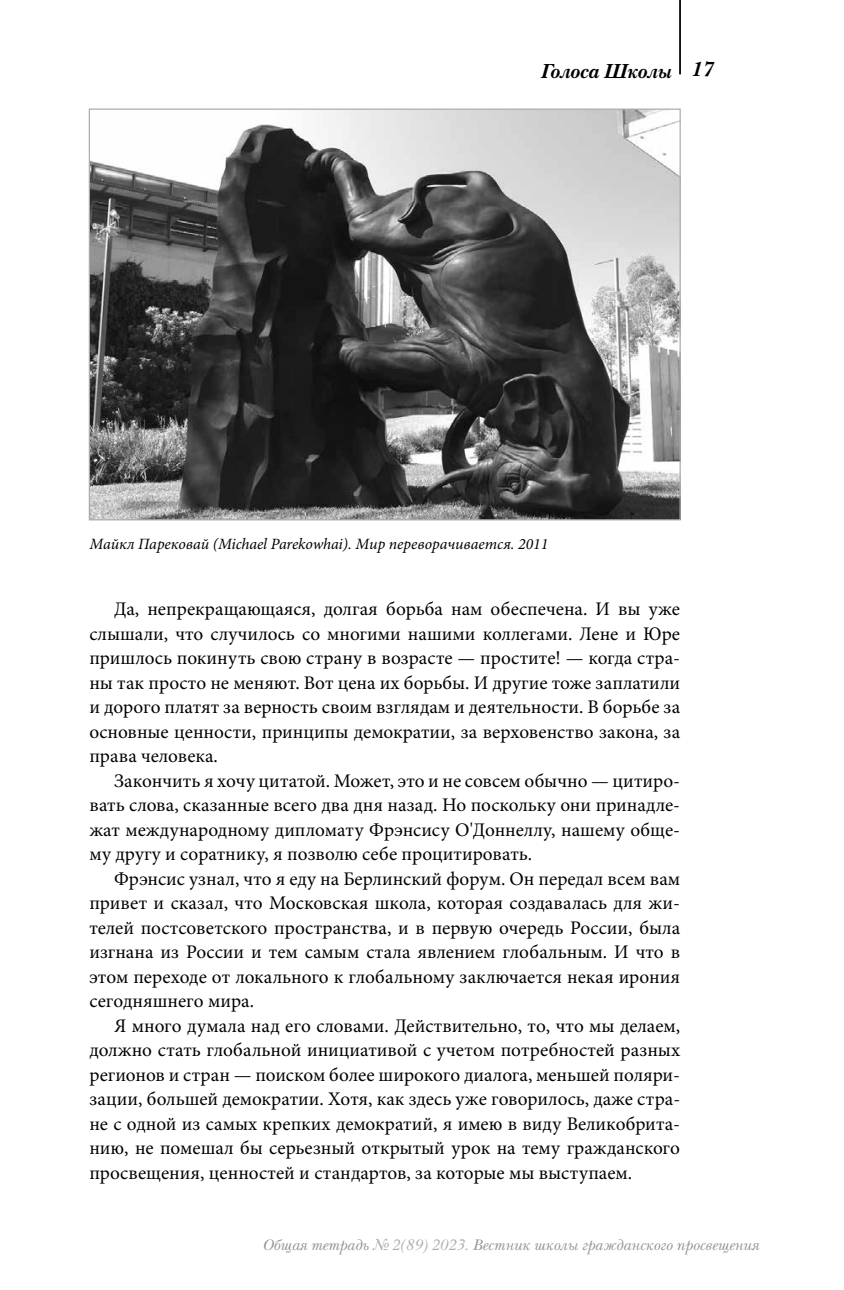
<style>
.page{position:relative;width:844px;height:1290px;background:#fff}
.page>*{position:absolute;margin:0;border:0;box-sizing:border-box;transform-origin:0 0}
.t1{font:italic 700 21px "New Baskerville C";color:#000}
.t2{font:19.25px/24.5px "Minion Pro";color:#000;text-align:justify}
.t3{font:italic 15.75px "New Baskerville C";color:#959595}
.t4{font:italic 15.75px "Minion Pro";letter-spacing:-.005em;color:#000}
.s1{color:#acacac}
</style>
<div class="page">
<hr style="left:679px;top:0;width:1px;height:74px;background:#000">
<img style="left:91px;top:111px;width:587px;height:407px">
<p class="t1" style="left:540px;top:59px;width:132px">Голоса Школы</p>
<p class="t1" style="left:691px;top:57px;width:23px">17</p>
<p class="t4" style="left:89px;top:534px;width:460px">Майкл Парековай (Michael Parekowhai). Мир переворачивается. 2011</p>
<p class="t2" style="left:89px;top:597px;width:592px;text-indent:25px">Да, непрекращающаяся, долгая борьба нам обеспечена. И вы уже слышали, что случилось со многими нашими коллегами. Лене и Юре пришлось покинуть свою страну в возрасте — простите! — когда стра&shy;ны так просто не меняют. Вот цена их борьбы. И другие тоже заплатили и дорого платят за верность своим взглядам и деятельности. В борьбе за основные ценности, принципы демократии, за верховенство закона, за права человека.</p>
<p class="t2" style="left:89px;top:769px;width:592px;text-indent:25px">Закончить я хочу цитатой. Может, это и не совсем обычно — цитиро&shy;вать слова, сказанные всего два дня назад. Но поскольку они принадле&shy;жат международному дипломату Фрэнсису О'Доннеллу, нашему обще&shy;му другу и соратнику, я позволю себе процитировать.</p>
<p class="t2" style="left:89px;top:867px;width:592px;text-indent:25px">Фрэнсис узнал, что я еду на Берлинский форум. Он передал всем вам привет и сказал, что Московская школа, которая создавалась для жи&shy;телей постсоветского пространства, и в первую очередь России, была изгнана из России и тем самым стала явлением глобальным. И что в этом переходе от локального к глобальному заключается некая ирония сегодняшнего мира.</p>
<p class="t2" style="left:89px;top:1014px;width:592px;text-indent:25px">Я много думала над его словами. Действительно, то, что мы делаем, должно стать глобальной инициативой с учетом потребностей разных регионов и стран — поиском более широкого диалога, меньшей поляри&shy;зации, большей демократии. Хотя, как здесь уже говорилось, даже стра&shy;не с одной из самых крепких демократий, я имею в виду Великобрита&shy;нию, не помешал бы серьезный открытый урок на тему гражданского просвещения, ценностей и стандартов, за которые мы выступаем.</p>
<p class="t3" style="left:262px;top:1235px;width:498px">Общая тетрадь <span class="s1">№ 2(89) 2023.</span> Вестник школы гражданского просвещения</p>
</div>
